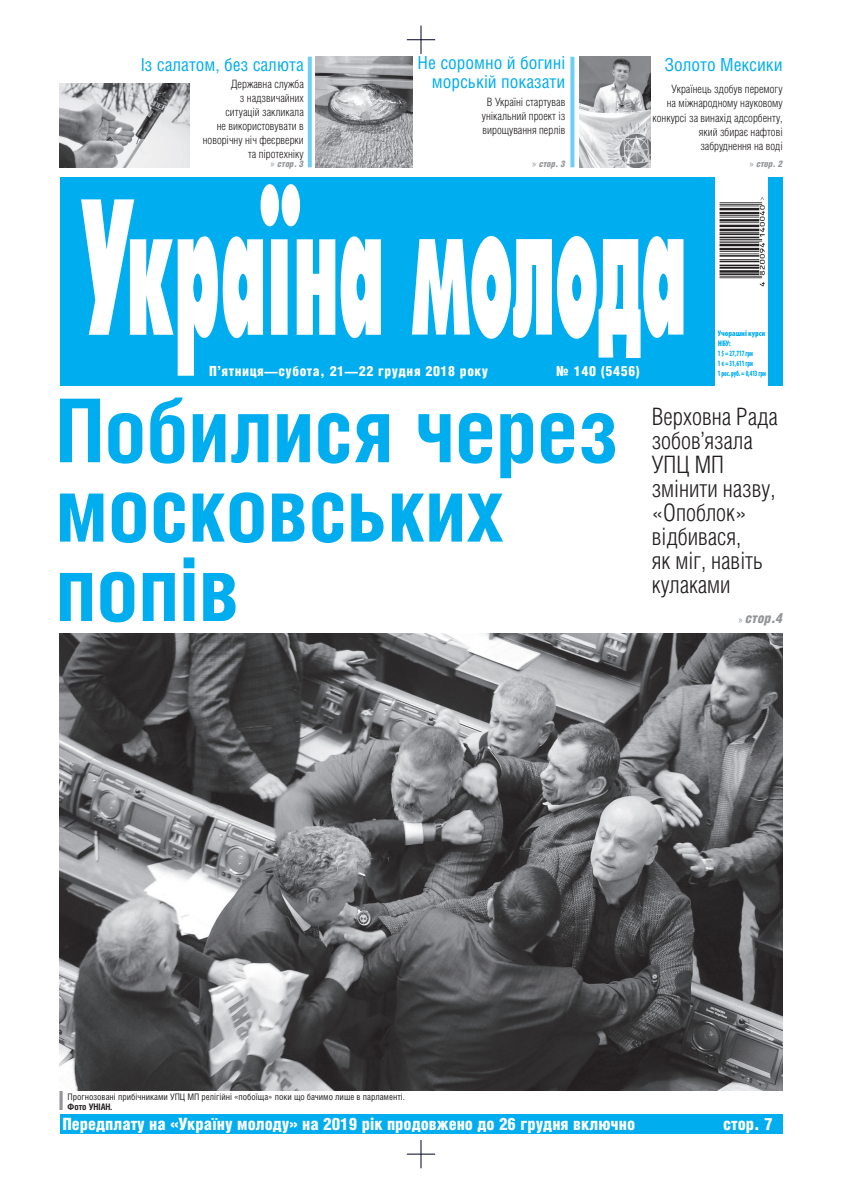
<style>
.page{position:relative;width:842px;height:1191px;background:#fff}
.page>*{position:absolute;margin:0;border:0;box-sizing:border-box;transform-origin:0 0}
.t1{font:700 88px/79.4px "Helios Cond";color:#00aeef}
.t2{font:300 24px/24px "Helios Cond";color:#231f20}
.t3{font:18px/18.5px "Helios Cond";color:#00aeef;text-align:right}
.t4{font:900 17px "Helios Cond";color:#fff}
.t5{font:900 14px "Helios Cond";letter-spacing:.04em;color:#fff}
.t6{font:italic 900 14px "Helios Cond";color:#939598}
.t7{font:300 11.5px/14px "Helios Cond";color:#231f20;text-align:right}
.t8{font:9px/9.9px "Helios Cond";color:#231f20}
.t9{font:italic 900 9px "Helios Cond";color:#939598}
.t10{font:900 condensed 8px/9.9px "Myriad Pro";color:#00aeef}
.s1{font-family:"Myriad Pro";font-weight:400;font-style:normal;font-size:10px}
.s2{font-weight:700}
</style>
<div class="page">
<div style="left:60px;top:177px;width:722px;height:209px;background:#00aeef"></div>
<svg style="left:81px;top:184px;width:254px;height:192px"></svg>
<svg style="left:341px;top:236px;width:40px;height:102px;background:#d6f2fc"></svg>
<svg style="left:412px;top:236px;width:271px;height:122px"></svg>
<div style="left:716px;top:177px;width:52px;height:209px;background:#fff"></div>
<img style="left:720px;top:198px;width:44px;height:88px">
<svg style="left:407px;top:26px;width:28px;height:28px"></svg>
<svg style="left:407px;top:1140px;width:28px;height:28px"></svg>
<svg style="left:308px;top:57px;width:4px;height:110px"></svg>
<svg style="left:570px;top:57px;width:4px;height:110px"></svg>
<div style="left:60px;top:1114px;width:722px;height:20px;background:#00aeef"></div>
<img style="left:60px;top:634px;width:722px;height:456px">
<img style="left:60px;top:83px;width:129px;height:84px">
<img style="left:316px;top:57px;width:97px;height:110px">
<img style="left:579px;top:57px;width:71px;height:110px">
<p class="t3" style="left:418px;top:55px;width:149px">Не соромно й богині морській показати</p>
<p class="t3" style="left:141px;top:57px;width:165px">Із салатом, без салюта</p>
<p class="t3" style="left:664px;top:57px;width:120px">Золото Мексики</p>
<p class="t7" style="left:203px;top:78px;width:103px">Державна служба<br>з надзвичайних ситуацій закликала<br>не використовувати в новорічну ніч феєрверки та піротехніку</p>
<p class="t9" style="left:271px;top:160px;width:35px"><span class="s1">»</span> стор. 3</p>
<p class="t9" style="left:749px;top:160px;width:35px"><span class="s1">»</span> стор. 2</p>
<p class="t7" style="left:653px;top:83px;width:132px">Українець здобув перемогу<br>на міжнародному науковому конкурсі за винахід адсорбенту, який збирає нафтові забруднення на воді</p>
<p class="t7" style="left:482px;top:96px;width:85px;text-align:center">В Україні стартував унікальний проект із вирощування перлів</p>
<p class="t9" style="left:532px;top:160px;width:35px"><span class="s1">»</span> стор. 3</p>
<p class="t5" style="left:209px;top:366px;width:280px">П’ятниця—субота, 21—22 грудня 2018 року</p>
<p class="t5" style="left:556px;top:366px;width:85px">№ 140 (5456)</p>
<p class="t10" style="left:718px;top:329px;width:50px">Учорашні курси<br>НБУ:<br>1 $ = 27,717 грн<br>1 € = 31,611 грн<br>1 рос. руб. = 0,413 грн</p>
<p class="t1" style="left:56px;top:399px;width:565px">Побилися через московських попів</p>
<p class="t2" style="left:652px;top:406px;width:127px">Верховна Рада зобов’язала<br>УПЦ МП змінити назву, «Опоблок» відбивася,<br>як міг, навіть кулаками</p>
<p class="t6" style="left:738px;top:613px;width:46px"><span class="s1">»</span> стор.4</p>
<p class="t8" style="left:68px;top:1092px;width:339px">Прогнозовані прибічниками УПЦ МП релігійні «побоїща» поки що бачимо лише в парламенті.<br><span class="s2">Фото УНІАН.</span></p>
<p class="t4" style="left:62px;top:1118px;width:574px">Передплату на «Україну молоду» на 2019 рік продовжено до 26 грудня включно</p>
<p class="t4" style="left:723px;top:1118px;width:51px">стор. 7</p>
</div>
